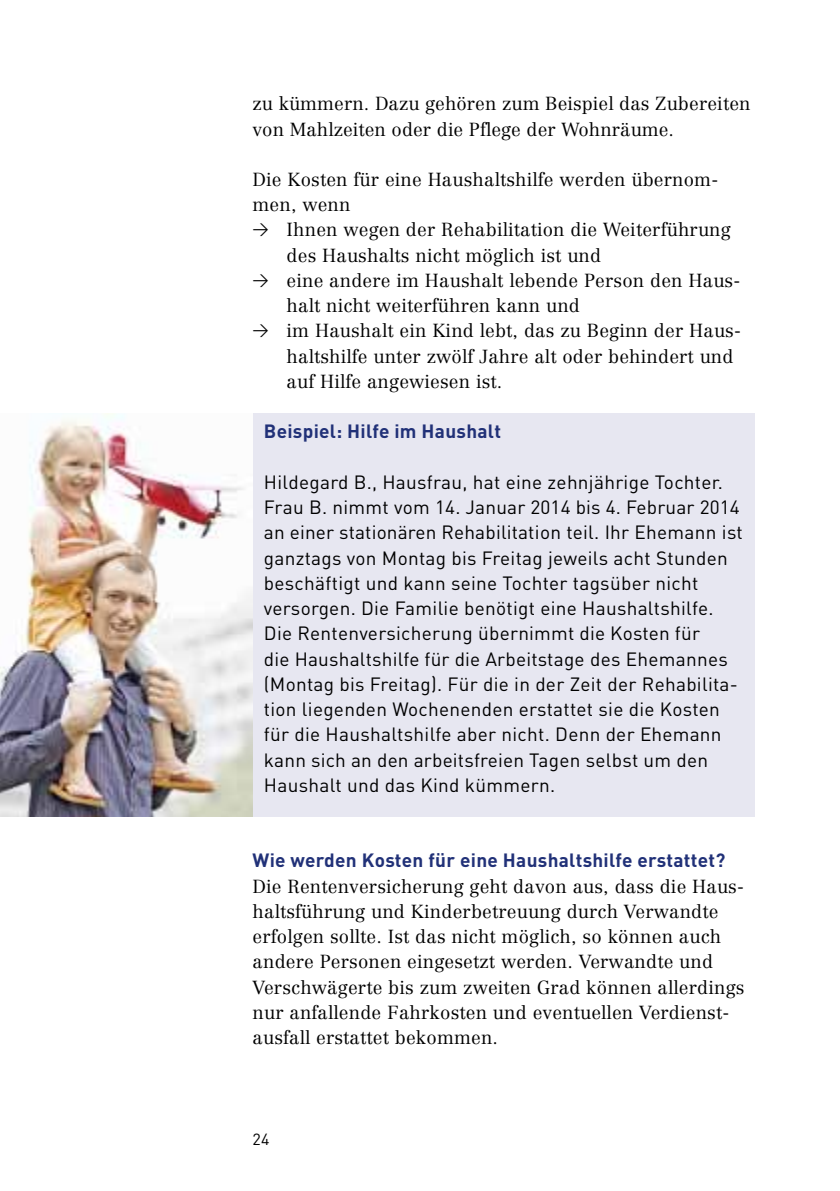
<style>
.page{position:relative;width:840px;height:1191px;background:#fff}
.page>*{position:absolute;margin:0;border:0;box-sizing:border-box;transform-origin:0 0}
.t1{font:19px/25.2px "DIN";letter-spacing:.015em;color:#000}
.t2{font:700 19px "DIN";letter-spacing:.015em;color:#213178}
.t3{font:300 18.6px/25.2px "Centennial";letter-spacing:.01em;color:#000}
.t4{font:16px "DIN";color:#000}
.s1{font-family:"DIN Regular Alternate";font-weight:400;font-size:16px}
</style>
<div class="page">
<div style="left:252px;top:413px;width:502px;height:404px;background:#e7e7f1"></div>
<img style="left:0;top:413px;width:252px;height:404px">
<p class="t3" style="left:252px;top:91px;width:499px">zu kümmern. Dazu gehören zum Beispiel das Zubereiten von Mahlzeiten oder die Pflege der Wohnräume.</p>
<p class="t3" style="left:252px;top:167px;width:467px">Die Kosten für eine Haushaltshilfe werden übernom&shy;men, wenn</p>
<p class="t3" style="left:286px;top:217px;width:445px;text-indent:-34px"><span class="s1">&gt;</span> Ihnen wegen der Rehabilitation die Weiterführung des Haushalts nicht möglich ist und</p>
<p class="t3" style="left:286px;top:268px;width:455px;text-indent:-34px"><span class="s1">&gt;</span> eine andere im Haushalt lebende Person den Haus&shy;halt nicht weiterführen kann und</p>
<p class="t3" style="left:286px;top:318px;width:455px;text-indent:-34px"><span class="s1">&gt;</span> im Haushalt ein Kind lebt, das zu Beginn der Haus&shy;haltshilfe unter zwölf Jahre alt oder behindert und auf Hilfe angewiesen ist.</p>
<h4 class="t2" style="left:264px;top:419px;width:238px">Beispiel: Hilfe im Haushalt</h4>
<p class="t1" style="left:264px;top:469px;width:480px">Hildegard B., Hausfrau, hat eine zehnjährige Tochter.<br>Frau B. nimmt vom 14. Januar 2014 bis 4. Februar 2014 an einer stationären Rehabilita tion teil. Ihr Ehemann ist ganztags von Montag bis Freitag jeweils acht Stunden beschäftigt und kann seine Tochter tagsüber nicht versorgen. Die Familie benötigt eine Haushaltshilfe.<br>Die Rentenversicherung übernimmt die Kosten für<br>die Haushaltshilfe für die Arbeits tage des Ehemannes (Montag bis Freitag). Für die in der Zeit der Rehabilita&shy;tion liegenden Wochenenden erstattet sie die Kosten für die Haushaltshilfe aber nicht. Denn der Ehemann kann sich an den arbeitsfreien Tagen selbst um den Haushalt und das Kind kümmern.</p>
<h3 class="t2" style="left:252px;top:848px;width:474px">Wie werden Kosten für eine Haushaltshilfe erstattet?</h3>
<p class="t3" style="left:252px;top:873px;width:493px">Die Rentenversicherung geht davon aus, dass die Haus&shy;haltsführung und Kinderbetreuung durch Verwandte erfolgen sollte. Ist das nicht möglich, so können auch andere Personen eingesetzt werden. Verwandte und Verschwägerte bis zum zweiten Grad können allerdings nur anfallende Fahrkosten und eventuellen Verdienst&shy;ausfall erstattet bekommen.</p>
<p class="t4" style="left:252px;top:1129px;width:18px">24</p>
</div>
